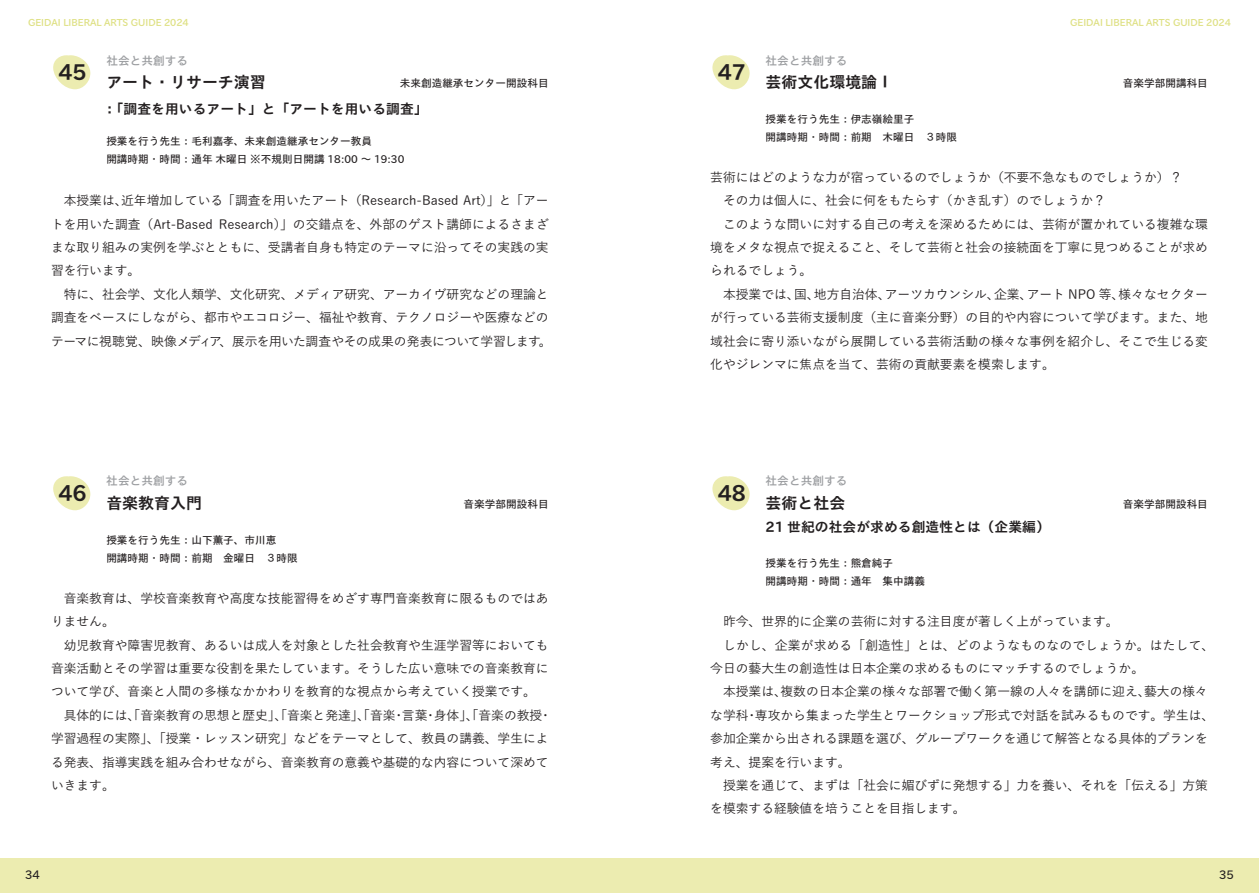
<style>
.page{position:relative;width:1259px;height:893px;background:#fff}
.page>*{position:absolute;margin:0;border:0;box-sizing:border-box;transform-origin:0 0}
.t1{font:700 21.3px "TB Go Std";color:#231f20}
.t2{font:700 15.9px "TB Go Std";color:#231f20}
.t3{font:700 13.8px "TB Go Std";color:#231f20}
.t4{font:12.75px/23.4px "Yu Gothic Std M";color:#231f20}
.t5{font:600 11.7px "TB Go Std";color:#9d9fa2}
.t6{font:500 11.7px "TB Go Std";color:#231f20}
.t7{font:500 10.65px/18px "TB Go Std";color:#231f20}
.t8{font:600 9.6px "TB Go Std";color:#dee083}
</style>
<div class="page">
<svg style="left:712px;top:55px;width:38px;height:34px"></svg>
<svg style="left:53px;top:476px;width:38px;height:34px"></svg>
<div style="left:0;top:859px;width:1259px;height:34px;background:#ececb0"></div>
<svg style="left:53px;top:55px;width:38px;height:34px"></svg>
<svg style="left:712px;top:476px;width:38px;height:34px"></svg>
<p class="t8" style="left:28px;top:15px;width:162px">GEIDAI LIBERAL ARTS GUIDE 2024</p>
<p class="t8" style="left:1070px;top:15px;width:162px">GEIDAI LIBERAL ARTS GUIDE 2024</p>
<h1 class="t1" style="left:58px;top:56px;width:30px">45</h1>
<p class="t5" style="left:106px;top:51px;width:83px">社会と共創する</p>
<p class="t2" style="left:106px;top:70px;width:161px">アート・リサーチ演習</p>
<p class="t3" style="left:103px;top:98px;width:326px">：「調査を用いるアート」と「アートを用いる調査」</p>
<p class="t7" style="left:400px;top:73px;width:150px">未来創造継承センター開設科目</p>
<p class="t7" style="left:106px;top:132px;width:299px">授業を行う先生：毛利嘉孝、未来創造継承センター教員<br>開講時期・時間：通年 木曜日 ※不規則日開講 18:00 〜 19:30</p>
<p class="t4" style="left:51px;top:188px;width:502px">　本授業は、近年増加している「調査を用いたアート（Research-Based Art）」と「アートを用いた調査（Art-Based Research）」の交錯点を、外部のゲスト講師によるさまざまな取り組みの実例を学ぶとともに、受講者自身も特定のテーマに沿ってその実践の実習を行います。<br>　特に、社会学、文化人類学、文化研究、メディア研究、アーカイヴ研究などの理論と調査をベースにしながら、都市やエコロジー、福祉や教育、テクノロジーや医療などのテーマに視聴覚、映像メディア、展示を用いた調査やその成果の発表について学習します。</p>
<h1 class="t1" style="left:58px;top:477px;width:30px">46</h1>
<p class="t5" style="left:106px;top:472px;width:83px">社会と共創する</p>
<p class="t2" style="left:106px;top:491px;width:97px">音楽教育入門</p>
<p class="t7" style="left:106px;top:531px;width:193px">授業を行う先生：山下薫子、市川恵<br>開講時期・時間：前期　金曜日　３時限</p>
<p class="t7" style="left:463px;top:494px;width:87px">音楽学部開設科目</p>
<p class="t4" style="left:51px;top:586px;width:502px">　音楽教育は、学校音楽教育や高度な技能習得をめざす専門音楽教育に限るものではありません。<br>　幼児教育や障害児教育、あるいは成人を対象とした社会教育や生涯学習等においても音楽活動とその学習は重要な役割を果たしています。そうした広い意味での音楽教育について学び、音楽と人間の多様なかかわりを教育的な視点から考えていく授業です。<br>　具体的には、「音楽教育の思想と歴史」、「音楽と発達」、「音楽・言葉・身体」、「音楽の教授・学習過程の実際」、「授業・レッスン研究」などをテーマとして、教員の講義、学生による発表、指導実践を組み合わせながら、音楽教育の意義や基礎的な内容について深めていきます。</p>
<p class="t6" style="left:25px;top:865px;width:16px">34</p>
<h1 class="t1" style="left:718px;top:56px;width:30px">47</h1>
<p class="t5" style="left:765px;top:51px;width:83px">社会と共創する</p>
<p class="t2" style="left:765px;top:70px;width:129px">芸術文化環境論Ⅰ</p>
<p class="t7" style="left:765px;top:110px;width:193px">授業を行う先生：伊志嶺絵里子<br>開講時期・時間：前期　木曜日　３時限</p>
<p class="t7" style="left:1123px;top:73px;width:87px">音楽学部開講科目</p>
<p class="t4" style="left:710px;top:165px;width:499px">芸術にはどのような力が宿っているのでしょうか（不要不急なものでしょうか）？<br>　その力は個人に、社会に何をもたらす（かき乱す）のでしょうか？<br>　このような問いに対する自己の考えを深めるためには、芸術が置かれている複雑な環境をメタな視点で捉えること、そして芸術と社会の接続面を丁寧に見つめることが求められるでしょう。<br>　本授業では、国、地方自治体、アーツカウンシル、企業、アート NPO 等、様々なセクターが行っている芸術支援制度（主に音楽分野）の目的や内容について学びます。また、地域社会に寄り添いながら展開している芸術活動の様々な事例を紹介し、そこで生じる変化やジレンマに焦点を当て、芸術の貢献要素を模索します。</p>
<h1 class="t1" style="left:718px;top:477px;width:30px">48</h1>
<p class="t5" style="left:765px;top:472px;width:83px">社会と共創する</p>
<p class="t2" style="left:765px;top:491px;width:81px">芸術と社会</p>
<p class="t3" style="left:765px;top:516px;width:286px">21 世紀の社会が求める創造性とは（企業編）</p>
<p class="t7" style="left:765px;top:554px;width:161px">授業を行う先生：熊倉純子<br>開講時期・時間：通年　集中講義</p>
<p class="t7" style="left:1123px;top:494px;width:87px">音楽学部開設科目</p>
<p class="t4" style="left:710px;top:609px;width:505px">　昨今、世界的に企業の芸術に対する注目度が著しく上がっています。<br>　しかし、企業が求める「創造性」とは、どのようなものなのでしょうか。はたして、今日の藝大生の創造性は日本企業の求めるものにマッチするのでしょうか。<br>　本授業は、複数の日本企業の様々な部署で働く第一線の人々を講師に迎え、藝大の様々な学科・専攻から集まった学生とワークショップ形式で対話を試みるものです。学生は、参加企業から出される課題を選び、グループワークを通じて解答となる具体的プランを考え、提案を行います。<br>　授業を通じて、まずは「社会に媚びずに発想する」力を養い、それを「伝える」方策を模索する経験値を培うことを目指します。</p>
<p class="t6" style="left:1219px;top:865px;width:16px">35</p>
</div>
